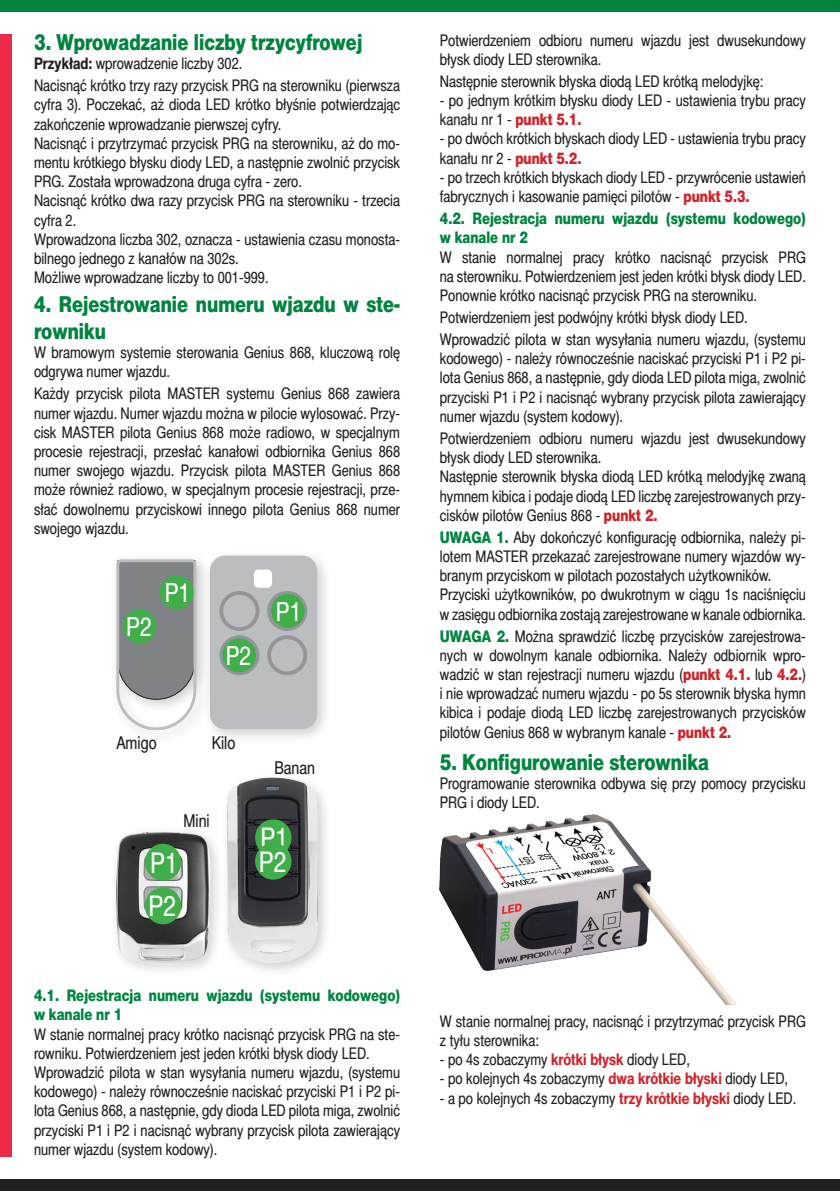
<style>
.page{position:relative;width:840px;height:1191px;background:#fff}
.page>*{position:absolute;margin:0;border:0;box-sizing:border-box;transform-origin:0 0}
.t1{font:28.4px "Switzer Cnd EFN";color:#fff}
.t2{font:26.2px "Switzer Cnd EFN";color:#fff}
.t3{font:22px/26.4px "Switzer Cnd EFN Heavy";color:#008540}
.t4{font:17.6px "Switzer Cnd EFN";color:#231f20}
.t5{font:16px/19.2px "Switzer Cnd EFN";color:#231f20}
.t6{font:16px/19.2px "Switzer Cnd EFN Heavy";color:#008540}
.s1{font-weight:700}
.s2{font-family:"Switzer Cnd EFN Heavy";color:#d1232a}
.s3{font-family:"Switzer Cnd EFN Heavy";color:#008540}
.s4{font-weight:700;color:#d1232a}
</style>
<div class="page">
<div style="left:0;top:0;width:839px;height:11px;background:#008540"></div>
<div style="left:0;top:1179px;width:839px;height:12px;background:#231f20"></div>
<div style="left:0;top:34px;width:11px;height:1123px;background:#ed2a47"></div>
<div style="left:203px;top:548px;width:129px;height:195px;background:#231f20;opacity:.22"></div>
<div style="left:210px;top:555px;width:107px;height:174px;background:#bcbdc0;border-radius:15px"></div>
<svg style="left:219px;top:591px;width:88px;height:85px"></svg>
<div style="left:254px;top:569px;width:18px;height:19px;background:#fff;border-radius:5px"></div>
<div style="left:109px;top:552px;width:102px;height:192px;background:#231f20;opacity:.22"></div>
<svg style="left:116px;top:559px;width:80px;height:170px"></svg>
<div style="left:160px;top:580px;width:27px;height:27px;background:#55a15c;border-radius:50%"></div>
<div style="left:123px;top:609px;width:33px;height:34px;background:#40ae49;border-radius:50%"></div>
<div style="left:271px;top:594px;width:33px;height:34px;background:#40ae49;border-radius:50%"></div>
<div style="left:222px;top:638px;width:34px;height:34px;background:#40ae49;border-radius:50%"></div>
<div style="left:160px;top:575px;width:33px;height:34px;background:#40ae49;border-radius:50%"></div>
<img style="left:439px;top:815px;width:297px;height:189px">
<div style="left:110px;top:825px;width:114px;height:151px;background:#231f20;opacity:.22"></div>
<img style="left:116px;top:831px;width:94px;height:131px">
<div style="left:220px;top:771px;width:112px;height:206px;background:#231f20;opacity:.22"></div>
<img style="left:227px;top:778px;width:90px;height:184px">
<div style="left:145px;top:843px;width:36px;height:37px;background:#40ae49;border-radius:50%"></div>
<div style="left:145px;top:887px;width:36px;height:37px;background:#40ae49;border-radius:50%"></div>
<div style="left:255px;top:819px;width:36px;height:37px;background:#40ae49;border-radius:50%"></div>
<div style="left:255px;top:842px;width:36px;height:37px;background:#40ae49;border-radius:50%"></div>
<p class="t3" style="left:34px;top:29px;width:329px">3. Wprowadzanie liczby trzycyfrowej</p>
<p class="t5" style="left:34px;top:54px;width:210px"><span class="s1">Przykład:</span> wprowadzenie liczby 302.</p>
<p class="t5" style="left:34px;top:76px;width:367px;text-align:justify">Nacisnąć krótko trzy razy przycisk PRG na sterowniku (pierwsza cyfra 3). Poczekać, aż dioda LED krótko błyśnie potwierdzając zakończenie wprowadzanie pierwszej cyfry.</p>
<p class="t5" style="left:34px;top:133px;width:367px;text-align:justify">Nacisnąć i przytrzymać przycisk PRG na sterowniku, aż do mo&shy;mentu krótkiego błysku diody LED, a następnie zwolnić przycisk PRG. Została wprowadzona druga cyfra - zero.</p>
<p class="t5" style="left:34px;top:191px;width:367px">Nacisnąć krótko dwa razy przycisk PRG na sterowniku - trzecia cyfra 2.</p>
<p class="t5" style="left:34px;top:229px;width:367px">Wprowadzona liczba 302, oznacza - ustawienia czasu monosta&shy;bilnego jednego z kanałów na 302s.</p>
<p class="t5" style="left:34px;top:268px;width:236px">Możliwe wprowadzane liczby to 001-999.</p>
<p class="t3" style="left:34px;top:291px;width:367px">4. Rejestrowanie numeru wjazdu w ste&shy;rowniku</p>
<p class="t5" style="left:34px;top:343px;width:367px">W bramowym systemie sterowania Genius 868, kluczową rolę odgrywa numer wjazdu.</p>
<p class="t5" style="left:34px;top:384px;width:367px;text-align:justify">Każdy przycisk pilota MASTER systemu Genius 868 zawiera numer wjazdu. Numer wjazdu można w pilocie wylosować. Przy&shy;cisk MASTER pilota Genius 868 może radiowo, w specjalnym procesie rejestracji, przesłać kanałowi odbiornika Genius 868 numer swojego wjazdu. Przycisk pilota MASTER Genius 868 może również radiowo, w specjalnym procesie rejestracji, prze&shy;słać dowolnemu przyciskowi innego pilota Genius 868 numer swojego wjazdu.</p>
<p class="t2" style="left:126px;top:611px;width:27px">P2</p>
<p class="t2" style="left:165px;top:577px;width:27px">P1</p>
<p class="t2" style="left:226px;top:640px;width:27px">P2</p>
<p class="t2" style="left:276px;top:596px;width:27px">P1</p>
<p class="t4" style="left:116px;top:732px;width:42px">Amigo</p>
<p class="t4" style="left:211px;top:732px;width:25px">Kilo</p>
<p class="t4" style="left:183px;top:810px;width:28px">Mini</p>
<p class="t1" style="left:150px;top:846px;width:29px">P1</p>
<p class="t1" style="left:148px;top:889px;width:29px">P2</p>
<p class="t4" style="left:274px;top:757px;width:42px">Banan</p>
<p class="t1" style="left:260px;top:821px;width:29px">P1</p>
<p class="t1" style="left:259px;top:845px;width:29px">P2</p>
<p class="t6" style="left:34px;top:985px;width:367px">4.1. Rejestracja numeru wjazdu (systemu kodowego) w kanale nr 1</p>
<p class="t5" style="left:34px;top:1024px;width:367px">W stanie normalnej pracy krótko nacisnąć przycisk PRG na ste&shy;rowniku. Potwierdzeniem jest jeden krótki błysk diody LED.</p>
<p class="t5" style="left:34px;top:1062px;width:367px;text-align:justify">Wprowadzić pilota w stan wysyłania numeru wjazdu, (systemu kodowego) - należy równocześnie naciskać przyciski P1 i P2 pi&shy;lota Genius 868, a następnie, gdy dioda LED pilota miga, zwolnić przyciski P1 i P2 i nacisnąć wybrany przycisk pilota zawierający numer wjazdu (system kodowy).</p>
<p class="t5" style="left:439px;top:30px;width:367px">Potwierdzeniem odbioru numeru wjazdu jest dwusekundowy błysk diody LED sterownika.</p>
<p class="t5" style="left:439px;top:71px;width:325px">Następnie sterownik błyska diodą LED krótką melodyjkę:</p>
<p class="t5" style="left:439px;top:91px;width:367px">- po jednym krótkim błysku diody LED - ustawienia trybu pracy kanału nr 1 - <span class="s2">punkt 5.1.</span></p>
<p class="t5" style="left:439px;top:129px;width:367px">- po dwóch krótkich błyskach diody LED - ustawienia trybu pracy kanału nr 2 - <span class="s2">punkt 5.2.</span></p>
<p class="t5" style="left:439px;top:167px;width:367px">- po trzech krótkich błyskach diody LED - przywrócenie ustawień fabrycznych i kasowanie pamięci pilotów - <span class="s2">punkt 5.3.</span></p>
<p class="t6" style="left:439px;top:209px;width:367px">4.2. Rejestracja numeru wjazdu (systemu kodowego) w kanale nr 2</p>
<p class="t5" style="left:439px;top:247px;width:367px;text-align:justify">W stanie normalnej pracy krótko nacisnąć przycisk PRG na sterowniku. Potwierdzeniem jest jeden krótki błysk diody LED.<br>Ponownie krótko nacisnąć przycisk PRG na sterowniku.</p>
<p class="t5" style="left:439px;top:307px;width:309px">Potwierdzeniem jest podwójny krótki błysk diody LED.</p>
<p class="t5" style="left:439px;top:330px;width:367px;text-align:justify">Wprowadzić pilota w stan wysyłania numeru wjazdu, (systemu kodowego) - należy równocześnie naciskać przyciski P1 i P2 pi&shy;lota Genius 868, a następnie, gdy dioda LED pilota miga, zwolnić przyciski P1 i P2 i nacisnąć wybrany przycisk pilota zawierający numer wjazdu (system kodowy).</p>
<p class="t5" style="left:439px;top:428px;width:367px">Potwierdzeniem odbioru numeru wjazdu jest dwusekundowy błysk diody LED sterownika.</p>
<p class="t5" style="left:439px;top:467px;width:367px;text-align:justify">Następnie sterownik błyska diodą LED krótką melodyjkę zwaną hymnem kibica i podaje diodą LED liczbę zarejestrowanych przy&shy;cisków pilotów Genius 868 - <span class="s2">punkt 2.</span></p>
<p class="t5" style="left:439px;top:527px;width:367px;text-align:justify"><span class="s3">UWAGA 1.</span> Aby dokończyć konfigurację odbiornika, należy pi&shy;lotem MASTER przekazać zarejestrowane numery wjazdów wy&shy;branym przyciskom w pilotach pozostałych użytkowników.</p>
<p class="t5" style="left:439px;top:585px;width:367px">Przyciski użytkowników, po dwukrotnym w ciągu 1s naciśnięciu w zasięgu odbiornika zostają zarejestrowane w kanale odbiornika.</p>
<p class="t5" style="left:439px;top:626px;width:367px;text-align:justify"><span class="s3">UWAGA 2.</span> Można sprawdzić liczbę przycisków zarejestrowa&shy;nych w dowolnym kanale odbiornika. Należy odbiornik wpro&shy;wadzić w stan rejestracji numeru wjazdu (<span class="s2">punkt 4.1.</span> lub <span class="s2">4.2.</span>) i nie wprowadzać numeru wjazdu - po 5s sterownik błyska hymn kibica i podaje diodą LED liczbę zarejestrowanych przycisków pilotów Genius 868 w wybranym kanale - <span class="s2">punkt 2.</span></p>
<p class="t3" style="left:439px;top:748px;width:270px">5. Konfigurowanie sterownika</p>
<p class="t5" style="left:439px;top:773px;width:367px">Programowanie sterownika odbywa się przy pomocy przycisku<br>PRG i diody LED.</p>
<p class="t5" style="left:439px;top:1011px;width:367px">W stanie normalnej pracy, nacisnąć i przytrzymać przycisk PRG z tyłu sterownika:</p>
<p class="t5" style="left:439px;top:1049px;width:251px">- po 4s zobaczymy <span class="s4">krótki błysk</span> diody LED,</p>
<p class="t5" style="left:439px;top:1069px;width:349px">- po kolejnych 4s zobaczymy <span class="s4">dwa krótkie błyski</span> diody LED,</p>
<p class="t5" style="left:439px;top:1088px;width:357px">- a po kolejnych 4s zobaczymy <span class="s4">trzy krótkie błyski</span> diody LED.</p>
</div>
